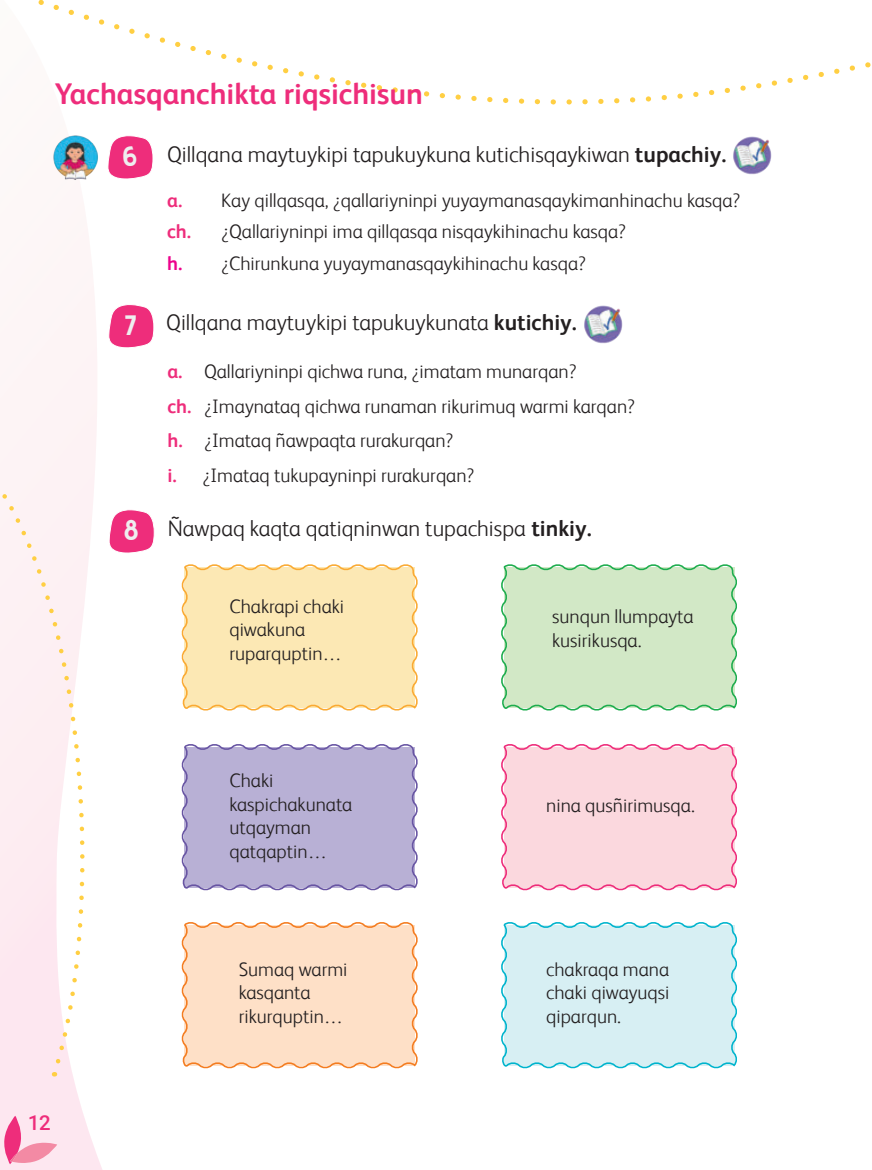
<style>
.page{position:relative;width:872px;height:1170px;background:#fff}
.page>*{position:absolute;margin:0;border:0;box-sizing:border-box;transform-origin:0 0}
.t1{font:700 30px "Dune";color:#ee2d7b}
.t2{font:22.5px "Dune";color:#231f20}
.t3{font:700 21px "Dune";color:#ee2d7b}
.t4{font:19.5px/23.4px "Dune";color:#231f20}
.s1{font-family:"Glitter Candy";font-size:30px;color:#eeeeef}
.s2{font-weight:700}
.s3{font-weight:700;color:#ee2d7b}
.s4{font-weight:700;color:#ed028c}
</style>
<div class="page">
<svg style="left:0;top:286px;width:109px;height:883px"></svg>
<svg style="left:0;top:467px;width:103px;height:599px"></svg>
<svg style="left:38px;top:0;width:833px;height:105px"></svg>
<svg style="left:108px;top:135px;width:45px;height:44px"></svg>
<svg style="left:109px;top:304px;width:45px;height:44px"></svg>
<svg style="left:109px;top:509px;width:46px;height:44px"></svg>
<svg style="left:181px;top:564px;width:237px;height:147px;background:#fce6b2"></svg>
<svg style="left:501px;top:564px;width:236px;height:147px;background:#cde6c4"></svg>
<svg style="left:181px;top:744px;width:237px;height:147px;background:#b8b0d4"></svg>
<svg style="left:501px;top:744px;width:236px;height:147px;background:#fad3db"></svg>
<svg style="left:181px;top:922px;width:237px;height:147px;background:#fdddc2"></svg>
<svg style="left:501px;top:922px;width:236px;height:147px;background:#d0edf2"></svg>
<img style="left:53px;top:135px;width:45px;height:45px">
<img style="left:733px;top:136px;width:39px;height:39px">
<img style="left:584px;top:305px;width:39px;height:39px">
<svg style="left:0;top:1115px;width:57px;height:55px;background:#f8b7cf"></svg>
<h1 class="t1" style="left:55px;top:73px;width:370px">Yachasqanchikta riqsichisun</h1>
<p class="t2" style="left:123px;top:139px;width:605px"><span class="s1">6</span> Qillqana maytuykipi tapukuykuna kutichisqaykiwan <span class="s2">tupachiy.</span></p>
<p class="t4" style="left:167px;top:183px;width:575px;line-height:31.5px"><span class="s3">a.</span> Kay qillqasqa, ¿qallariyninpi yuyaymanasqaykimanhinachu kasqa? <span class="s3">ch.</span> ¿Qallariyninpi ima qillqasqa nisqaykihinachu kasqa?<br><span class="s4">h.</span> ¿Chirunkuna yuyaymanasqaykihinachu kasqa?</p>
<p class="t2" style="left:125px;top:308px;width:453px"><span class="s1">7</span> Qillqana maytuykipi tapukuykunata <span class="s2">kutichiy.</span></p>
<p class="t4" style="left:167px;top:353px;width:469px;line-height:34.5px"><span class="s3">a.</span> Qallariyninpi qichwa runa, ¿imatam munarqan?<br><span class="s3">ch.</span> ¿Imaynataq qichwa runaman rikurimuq warmi karqan? <span class="s3">h.</span> ¿Imataq ñawpaqta rurakurqan?<br><span class="s3">i.</span> ¿Imataq tukupayninpi rurakurqan?</p>
<p class="t2" style="left:124px;top:513px;width:469px"><span class="s1">8</span> Ñawpaq kaqta qatiqninwan tupachispa <span class="s2">tinkiy.</span></p>
<p class="t4" style="left:229px;top:593px;width:116px">Chakrapi chaki qiwakuna ruparquptin…</p>
<p class="t4" style="left:552px;top:604px;width:143px">sunqun llumpayta kusirikusqa.</p>
<p class="t4" style="left:229px;top:768px;width:124px">Chaki kaspichakunata utqayman qatqaptin…</p>
<p class="t4" style="left:546px;top:792px;width:150px">nina qusñirimusqa.</p>
<p class="t3" style="left:28px;top:1108px;width:24px">12</p>
<p class="t4" style="left:239px;top:956px;width:110px">Sumaq warmi kasqanta rikurquptin…</p>
<p class="t4" style="left:546px;top:956px;width:125px;text-align:justify">chakraqa mana chaki qiwayuqsi qiparqun.</p>
</div>
